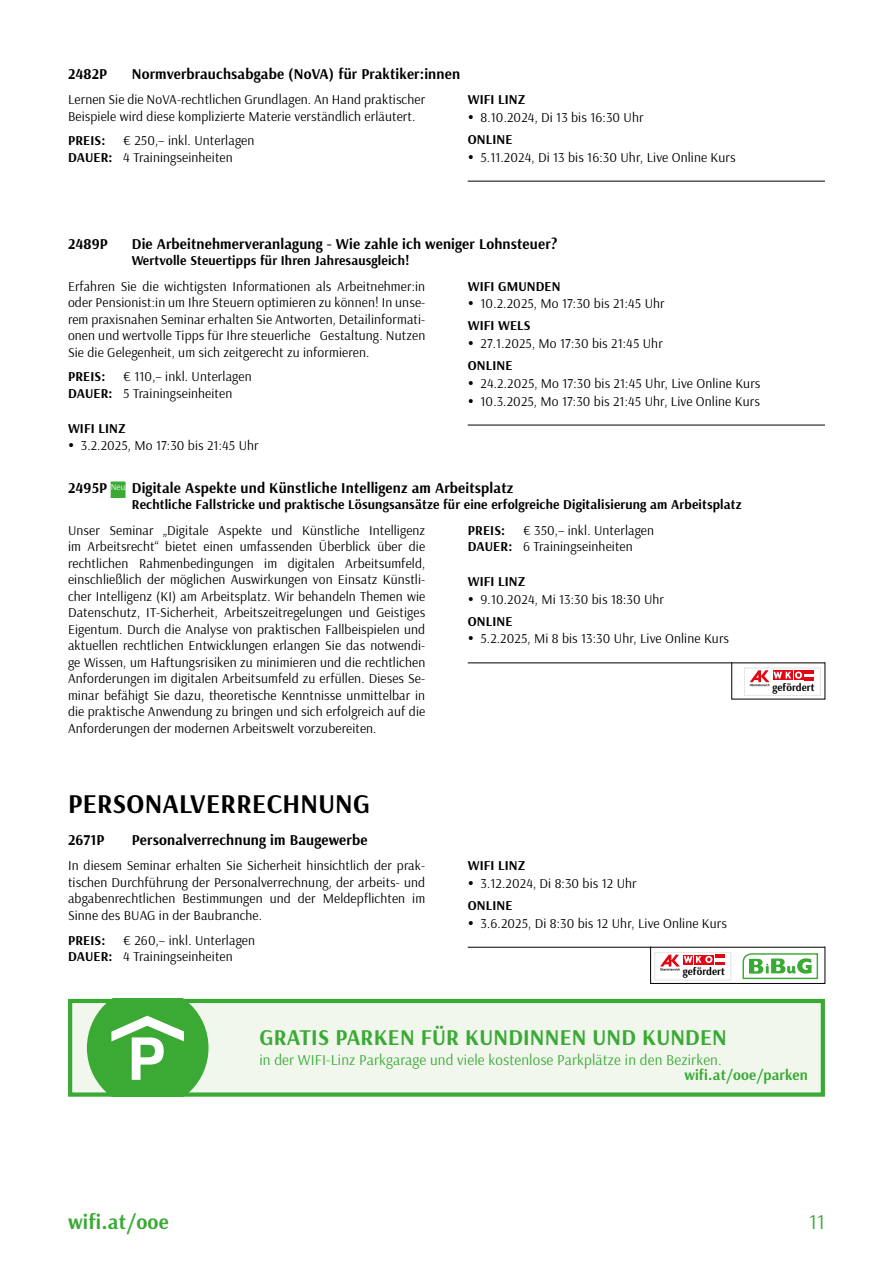
<style>
.page{position:relative;width:893px;height:1263px;background:#fff}
.page>*{position:absolute;margin:0;border:0;box-sizing:border-box;transform-origin:0 0}
.t1{font:700 27px "Arsenal";letter-spacing:.01em;color:#000}
.t2{font:700 22.5px "Arsenal";letter-spacing:.01em;color:#3aaa35}
.t3{font:700 21px "Arsenal";letter-spacing:.01em;color:#3aaa35}
.t4{font:21px "Arsenal";color:#3aaa35}
.t5{font:700 15px "Arsenal";letter-spacing:.01em;color:#000}
.t6{font:15px "Arsenal";letter-spacing:.01em;color:#3aaa35}
.t7{font:700 15px "Arsenal";letter-spacing:.01em;color:#3aaa35}
.t8{font:13.5px/16.5px "Arsenal";letter-spacing:.01em;color:#000}
.t9{font:700 13.5px "Arsenal";letter-spacing:.01em;color:#000}
.t10{font:700 10.65px "Arsenal";letter-spacing:.01em;color:#000}
.s1{font-weight:700}
</style>
<div class="page">
<hr style="left:468px;top:181px;width:357px;height:1px;background:#000">
<hr style="left:468px;top:425px;width:357px;height:1px;background:#000">
<div style="left:111px;top:481px;width:14px;height:17px;background:#3aaa35"></div>
<hr style="left:468px;top:663px;width:357px;height:1px;background:#000">
<div style="left:744px;top:668px;width:77px;height:28px;border:1px solid #e3e3e3"></div>
<svg style="left:750px;top:670px;width:64px;height:16px"></svg>
<div style="left:650px;top:946px;width:175px;height:38px;border:1px solid #000"></div>
<hr style="left:468px;top:947px;width:357px;height:1px;background:#000">
<div style="left:654px;top:952px;width:77px;height:28px;border:1px solid #e3e3e3"></div>
<svg style="left:660px;top:954px;width:65px;height:16px"></svg>
<div style="left:740px;top:951px;width:81px;height:30px;background:linear-gradient(to right,#e8f5e8,#e7f5e7)"></div>
<svg style="left:742px;top:953px;width:76px;height:26px"></svg>
<div style="left:68px;top:999px;width:757px;height:98px;background:#f1f7ed"></div>
<svg style="left:87px;top:1004px;width:122px;height:88px;background:#67bd63"></svg>
<div style="left:68px;top:999px;width:757px;height:98px;border:4px solid #3aaa35"></div>
<p class="t5" style="left:68px;top:63px;width:41px">2482P</p>
<p class="t5" style="left:132px;top:63px;width:330px">Normverbrauchsabgabe (NoVA) für Praktiker:innen</p>
<p class="t8" style="left:68px;top:91px;width:359px">Lernen Sie die NoVA-rechtlichen Grundlagen. An Hand praktischer<br>Beispiele wird diese komplizierte Materie verständlich erläutert.</p>
<p class="t9" style="left:68px;top:131px;width:39px">PREIS:</p>
<p class="t8" style="left:68px;top:132px;width:188px;text-indent:55px">€ 250,– inkl. Unterlagen<br><span class="s1">DAUER:</span> 4 Trainingseinheiten</p>
<p class="t9" style="left:468px;top:90px;width:59px">WIFI LINZ</p>
<p class="t8" style="left:480px;top:109px;width:165px">8.10.2024, Di 13 bis 16:30 Uhr</p>
<p class="t9" style="left:468px;top:130px;width:46px">ONLINE</p>
<p class="t8" style="left:480px;top:149px;width:257px">5.11.2024, Di 13 bis 16:30 Uhr, Live Online Kurs</p>
<p class="t5" style="left:68px;top:233px;width:41px">2489P</p>
<p class="t5" style="left:132px;top:233px;width:427px">Die Arbeitnehmerveranlagung - Wie zahle ich weniger Lohnsteuer?</p>
<p class="t9" style="left:132px;top:251px;width:279px">Wertvolle Steuertipps für Ihren Jahresausgleich!</p>
<p class="t8" style="left:68px;top:277px;width:359px;text-align:justify">Erfahren Sie die wichtigsten Informationen als Arbeitnehmer:in oder Pensionist:in um Ihre Steuern optimieren zu können! In unse&shy;rem praxisnahen Seminar erhalten Sie Antworten, Detailinformati&shy;onen und wertvolle Tipps für Ihre steuerliche Gestaltung. Nutzen Sie die Gelegenheit, um sich zeitgerecht zu informieren.</p>
<p class="t9" style="left:68px;top:367px;width:39px">PREIS:</p>
<p class="t9" style="left:468px;top:276px;width:94px">WIFI GMUNDEN</p>
<p class="t8" style="left:480px;top:295px;width:186px">10.2.2025, Mo 17:30 bis 21:45 Uhr</p>
<p class="t9" style="left:468px;top:316px;width:64px">WIFI WELS</p>
<p class="t8" style="left:480px;top:335px;width:184px">27.1.2025, Mo 17:30 bis 21:45 Uhr</p>
<p class="t9" style="left:468px;top:356px;width:46px">ONLINE</p>
<p class="t8" style="left:480px;top:374px;width:281px;line-height:17.7px">24.2.2025, Mo 17:30 bis 21:45 Uhr, Live Online Kurs<br>10.3.2025, Mo 17:30 bis 21:45 Uhr, Live Online Kurs</p>
<p class="t8" style="left:68px;top:368px;width:185px;text-indent:55px">€ 110,– inkl. Unterlagen<br><span class="s1">DAUER:</span> 5 Trainingseinheiten</p>
<p class="t9" style="left:68px;top:418px;width:59px">WIFI LINZ</p>
<p class="t8" style="left:81px;top:437px;width:179px">3.2.2025, Mo 17:30 bis 21:45 Uhr</p>
<p class="t5" style="left:68px;top:477px;width:447px">2495P <sup>Neu</sup> Digitale Aspekte und Künstliche Intelligenz am Arbeitsplatz</p>
<p class="t9" style="left:132px;top:495px;width:611px">Rechtliche Fallstricke und praktische Lösungsansätze für eine erfolgreiche Digitalisierung am Arbeitsplatz</p>
<p class="t8" style="left:68px;top:521px;width:359px;text-align:justify">Unser Seminar „Digitale Aspekte und Künstliche Intelligenz im Arbeitsrecht“ bietet einen umfassenden Überblick über die rechtlichen Rahmenbedingungen im digitalen Arbeitsumfeld, einschließlich der möglichen Auswirkungen von Einsatz Künstli&shy;cher Intelligenz (KI) am Arbeitsplatz. Wir behandeln Themen wie Datenschutz, IT-Sicherheit, Arbeitszeitregelungen und Geistiges Eigentum. Durch die Analyse von praktischen Fallbeispielen und aktuellen rechtlichen Entwicklungen erlangen Sie das notwendi&shy;ge Wissen, um Haftungsrisiken zu minimieren und die rechtlichen Anforderungen im digitalen Arbeitsumfeld zu erfüllen. Dieses Se&shy;minar befähigt Sie dazu, theoretische Kenntnisse unmittelbar in die praktische Anwendung zu bringen und sich erfolgreich auf die Anforderungen der modernen Arbeitswelt vorzubereiten.</p>
<p class="t9" style="left:468px;top:520px;width:39px">PREIS:</p>
<p class="t8" style="left:468px;top:521px;width:188px;text-indent:55px">€ 350,– inkl. Unterlagen<br><span class="s1">DAUER:</span> 6 Trainingseinheiten</p>
<p class="t9" style="left:468px;top:572px;width:59px">WIFI LINZ</p>
<p class="t8" style="left:480px;top:590px;width:185px">9.10.2024, Mi 13:30 bis 18:30 Uhr</p>
<p class="t9" style="left:468px;top:611px;width:46px">ONLINE</p>
<p class="t8" style="left:480px;top:630px;width:250px">5.2.2025, Mi 8 bis 13:30 Uhr, Live Online Kurs</p>
<p class="t10" style="left:772px;top:681px;width:44px">gefördert</p>
<h1 class="t1" style="left:68px;top:785px;width:303px">PERSONALVERRECHNUNG</h1>
<p class="t5" style="left:68px;top:829px;width:38px">2671P</p>
<p class="t5" style="left:132px;top:829px;width:237px">Personalverrechnung im Baugewerbe</p>
<p class="t8" style="left:68px;top:857px;width:359px;text-align:justify">In diesem Seminar erhalten Sie Sicherheit hinsichtlich der prak&shy;tischen Durchführung der Personalverrechnung, der arbeits- und abgabenrechtlichen Bestimmungen und der Meldepflichten im Sinne des BUAG in der Baubranche.</p>
<p class="t9" style="left:68px;top:930px;width:39px">PREIS:</p>
<p class="t8" style="left:68px;top:931px;width:189px;text-indent:55px">€ 260,– inkl. Unterlagen<br><span class="s1">DAUER:</span> 4 Trainingseinheiten</p>
<p class="t9" style="left:468px;top:856px;width:59px">WIFI LINZ</p>
<p class="t8" style="left:480px;top:875px;width:158px">3.12.2024, Di 8:30 bis 12 Uhr</p>
<p class="t9" style="left:468px;top:896px;width:46px">ONLINE</p>
<p class="t8" style="left:480px;top:915px;width:248px">3.6.2025, Di 8:30 bis 12 Uhr, Live Online Kurs</p>
<p class="t10" style="left:683px;top:965px;width:44px">gefördert</p>
<h2 class="t2" style="left:259px;top:1022px;width:469px">GRATIS PARKEN FÜR KUNDINNEN UND KUNDEN</h2>
<p class="t6" style="left:259px;top:1049px;width:464px">in der WIFI-Linz Parkgarage und viele kostenlose Parkplätze in den Bezirken.</p>
<p class="t7" style="left:684px;top:1064px;width:125px">wifi.at/ooe/parken</p>
<h3 class="t3" style="left:68px;top:1207px;width:102px">wifi.at/ooe</h3>
<h3 class="t4" style="left:809px;top:1207px;width:17px">11</h3>
</div>
